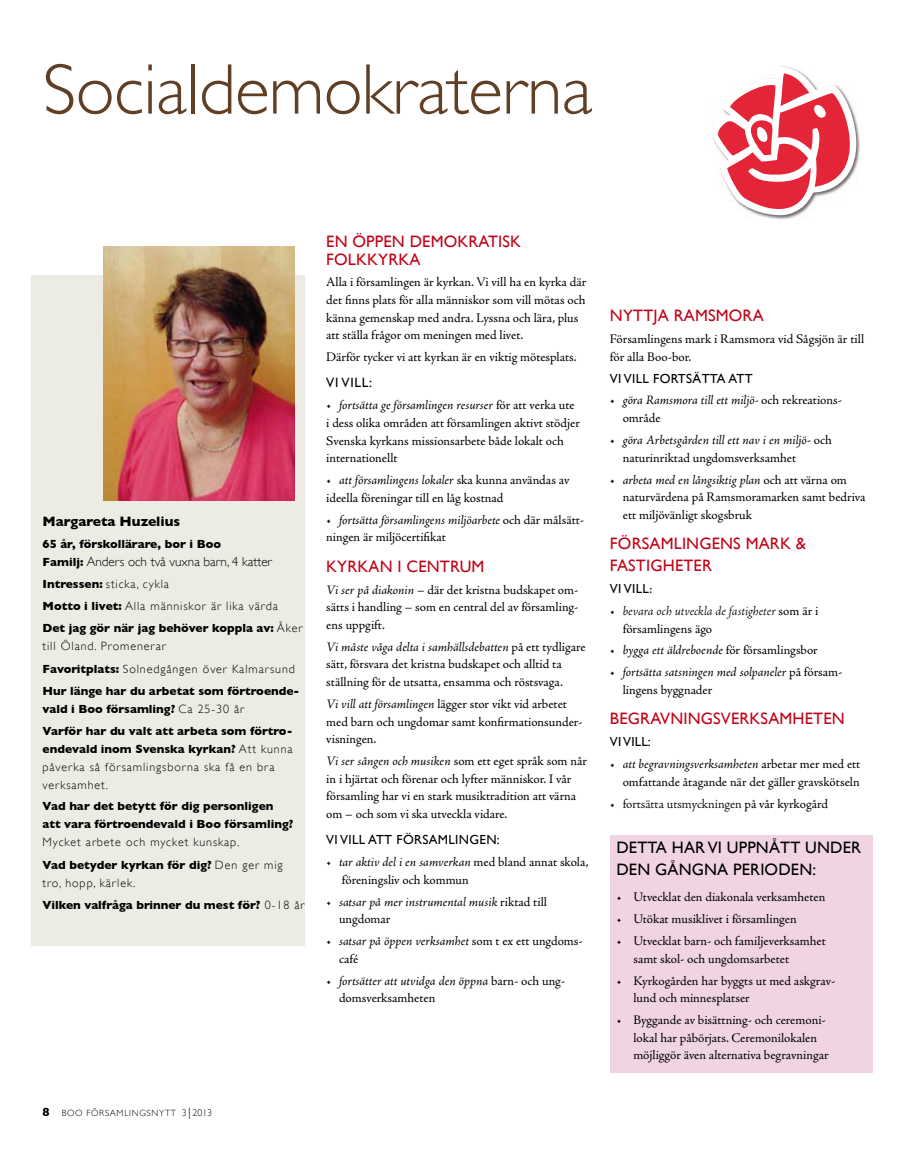
<style>
.page{position:relative;width:915px;height:1149px;background:#fff}
.page>*{position:absolute;margin:0;border:0;box-sizing:border-box;transform-origin:0 0}
.t1{font:300 72px "Gill Sans";letter-spacing:-.01em;color:#613f24}
.t2{font:16.5px/17.5px "Gill Sans";letter-spacing:.01em;color:#c00418}
.t3{font:16.5px/21.9px "Gill Sans";letter-spacing:.01em;color:#000}
.t4{font:700 13.8px "Gill Sans";color:#000}
.t5{font:13.5px "Gill Sans";letter-spacing:.05em;color:#000}
.t6{font:13.2px/17.7px "Adobe Jenson Pro";color:#000}
.t7{font:italic 13.2px/17.7px "Adobe Jenson Pro";letter-spacing:-.005em;color:#000}
.t8{font:13.2px "Gill Sans";letter-spacing:.025em;color:#000}
.t9{font:italic 300 13.2px/17.7px "Adobe Jenson Pro";color:#000}
.t10{font:300 13.2px "Adobe Jenson Pro";letter-spacing:-.005em;color:#000}
.t11{font:300 13.2px "Gill Sans";color:#000}
.t12{font:700 12px/22.2px "Gill Sans";color:#000}
.t13{font:300 12px/18px "Gill Sans";letter-spacing:.075em;color:#000}
.t14{font:300 9px "Gill Sans";letter-spacing:.075em;color:#000}
.s1{font-weight:700;font-size:12px}
.s2{font-weight:300}
.s3{font-weight:700}
.s4{font-style:italic}
.s5{font-style:normal}
.s6{font-size:9.75px}
.s7{font-size:12px}
.s8{font-family:"Adobe Jenson Pro"}
.s9{font-weight:400;font-style:normal}
.s10{font-weight:400}
</style>
<div class="page">
<div style="left:31px;top:275px;width:274px;height:670px;background:#ecece5"></div>
<svg style="left:712px;top:66px;width:148px;height:154px"></svg>
<div style="left:609px;top:835px;width:263px;height:236px;background:#f0d4e1"></div>
<img style="left:104px;top:247px;width:190px;height:254px">
<h1 class="t1" style="left:43px;top:48px;width:551px">socialdemokraterna</h1>
<p class="t4" style="left:43px;top:513px;width:139px">margareta Huzelius</p>
<p class="t12" style="left:43px;top:532px;width:180px">65 år, förskollärare, bor i Boo</p>
<p class="t11" style="left:43px;top:553px;width:231px"><span class="s1">familj:</span> anders och två vuxna barn, 4 katter</p>
<p class="t12" style="left:43px;top:572px;width:262px">intressen: <span class="s2">sticka, cykla<br></span>motto i livet: <span class="s2">alla människor är lika värda<br></span>Det jag gör när jag behöver koppla av: <span class="s2">åker</span></p>
<p class="t12" style="left:43px;top:635px;width:258px"><span class="s2">till öland. promenerar<br></span>favoritplats: <span class="s2">solnedgången över Kalmarsund<br></span>Hur länge har du arbetat som förtroende-</p>
<p class="t12" style="left:43px;top:697px;width:251px">vald i Boo församling? <span class="s2">Ca 25-30 år<br></span>Varför har du valt att arbeta som förtro-</p>
<p class="t13" style="left:43px;top:739px;width:251px"><span class="s3">endevald inom svenska kyrkan?</span> att kunna påverka så församlingsborna ska få en bra verksamhet.</p>
<p class="t12" style="left:43px;top:797px;width:252px;line-height:18px">Vad har det betytt för dig personligen att vara förtroendevald i Boo församling?</p>
<p class="t13" style="left:43px;top:831px;width:241px;line-height:22.2px">mycket arbete och mycket kunskap.<br><span class="s3">Vad betyder kyrkan för dig?</span> den ger mig</p>
<p class="t12" style="left:43px;top:871px;width:264px"><span class="s2">tro, hopp, kärlek.<br></span>Vilken valfråga brinner du mest för? <span class="s2">0-18 år</span></p>
<p class="t2" style="left:326px;top:232px;width:196px">EN ÖPPEN DEMOKRATISK<br>FOLKKYRKA</p>
<p class="t6" style="left:326px;top:273px;width:261px">Alla i församlingen är kyrkan. Vi vill ha en kyrka där det finns plats för alla människor som vill mötas och känna gemenskap med andra. Lyssna och lära, plus att ställa frågor om meningen med livet.</p>
<p class="t6" style="left:326px;top:348px;width:252px">Därför tycker vi att kyrkan är en viktig mötesplats.</p>
<p class="t5" style="left:326px;top:375px;width:47px">VI VILL:</p>
<p class="t6" style="left:326px;top:396px;width:255px">• <span class="s4">fortsätta ge församlingen resurser</span> för att verka ute i dess olika områden att församlingen aktivt stödjer Svenska kyrkans missionsarbete både lokalt och internationellt</p>
<p class="t6" style="left:326px;top:471px;width:244px">• <span class="s4">att församlingens lokaler</span> ska kunna användas av ideella föreningar till en låg kostnad</p>
<p class="t6" style="left:326px;top:510px;width:259px">• <span class="s4">fortsätta församlingens miljöarbete</span> och där målsätt&shy;ningen är miljöcertifikat</p>
<p class="t2" style="left:326px;top:557px;width:160px">KYRKAN I CENTRUM</p>
<p class="t6" style="left:326px;top:580px;width:254px;text-align:justify"><span class="s4">Vi ser på diakonin</span> – där det kristna budskapet om&shy;sätts i handling – som en central del av församling&shy;ens uppgift.</p>
<p class="t6" style="left:326px;top:637px;width:261px"><span class="s4">Vi måste våga delta i samhällsdebatten</span> på ett tydligare sätt, försvara det kristna budskapet och alltid ta ställning för de utsatta, ensamma och röstsvaga.</p>
<p class="t6" style="left:326px;top:695px;width:257px"><span class="s4">Vi vill att församlingen</span> lägger stor vikt vid arbetet med barn och ungdomar samt konfirmationsunder&shy;visningen.</p>
<p class="t6" style="left:326px;top:752px;width:262px"><span class="s4">Vi ser sången och musiken</span> som ett eget språk som når in i hjärtat och förenar och lyfter människor. I vår församling har vi en stark musiktradition att värna om – och som vi ska utveckla vidare.</p>
<p class="t8" style="left:326px;top:831px;width:175px">VI VILL ATT FÖRSAMLINGEN:</p>
<p class="t6" style="left:342px;top:853px;width:248px;text-indent:-16px">• <span class="s4">tar aktiv del i en samverkan</span> med bland annat skola, föreningsliv och kommun</p>
<p class="t7" style="left:339px;top:893px;width:209px;text-indent:-13px"><span class="s5">•</span> satsar på mer instrumental musik <span class="s5">riktad till ungdomar</span></p>
<p class="t7" style="left:339px;top:932px;width:245px;text-indent:-13px"><span class="s5">•</span> satsar på öppen verksamhet <span class="s5">som t ex ett ungdoms&shy;café</span></p>
<p class="t6" style="left:339px;top:971px;width:227px;text-indent:-13px">• <span class="s4">fortsätter att utvidga den öppna</span> barn- och ung&shy;domsverksamheten</p>
<p class="t14" style="left:43px;top:1107px;width:171px"><span class="s1">8</span> Boo församlingsnytt <span class="s6">3</span> <span class="s7">|</span> <span class="s6">2013</span></p>
<p class="t2" style="left:609px;top:306px;width:155px">NYTTJA RAMSMORA</p>
<p class="t6" style="left:609px;top:330px;width:255px">Församlingens mark i Ramsmora vid Sågsjön är till för alla Boo-bor.</p>
<p class="t8" style="left:609px;top:370px;width:144px">VI VILL FORTSÄTTA ATT</p>
<p class="t7" style="left:622px;top:392px;width:221px;text-indent:-13px"><span class="s5">•</span> göra Ramsmora till ett miljö- <span class="s5">och rekreations&shy;område</span></p>
<p class="t6" style="left:622px;top:431px;width:210px;text-indent:-13px">• <span class="s4">göra Arbetsgården till ett nav i en miljö</span>- och naturinriktad ungdomsverksamhet</p>
<p class="t6" style="left:622px;top:470px;width:244px;text-indent:-13px">• <span class="s4">arbeta med en långsiktig plan</span> och att värna om naturvärdena på Ramsmoramarken samt bedriva ett miljövänligt skogsbruk</p>
<p class="t2" style="left:609px;top:532px;width:198px;line-height:21.9px">FÖRSAMLINGENS MARK &amp;<br>FASTIGHETER</p>
<p class="t8" style="left:609px;top:580px;width:44px">VI VILL<span class="s8">:</span></p>
<p class="t9" style="left:622px;top:602px;width:197px;text-indent:-13px"><span class="s9">•</span> bevara och utveckla de fastigheter <span class="s9">som är i församlingens ägo</span></p>
<p class="t7" style="left:609px;top:642px;width:209px"><span class="s5">•</span> bygga ett äldreboende <span class="s5">för församlingsbor</span></p>
<p class="t7" style="left:622px;top:664px;width:221px;text-indent:-13px"><span class="s5">•</span> fortsätta satsningen med solpaneler <span class="s5">på försam&shy;lingens byggnader</span></p>
<p class="t2" style="left:609px;top:709px;width:236px">BEGRAVNINGSVERKSAMHETEN</p>
<p class="t8" style="left:609px;top:733px;width:42px">VI VILL:</p>
<p class="t6" style="left:609px;top:755px;width:252px;text-align:right">• <span class="s4">att begravningsverksamheten</span> arbetar mer med ett omfattande åtagande när det gäller gravskötseln</p>
<p class="t10" style="left:609px;top:795px;width:219px"><span class="s10">•</span> fortsätta utsmyckningen <span class="s10">på vår kyrkogård</span></p>
<p class="t3" style="left:616px;top:836px;width:246px">DETTA HAR VI UPPNÅTT UNDER<br>DEN GÅNGNA PERIODEN:</p>
<p class="t6" style="left:616px;top:888px;width:210px">• Utvecklat den diakonala verksamheten</p>
<p class="t6" style="left:616px;top:910px;width:182px">• Utökat musiklivet i församlingen</p>
<p class="t6" style="left:633px;top:931px;width:194px;text-indent:-17px">• Utvecklat barn- och familjeverksamhet samt skol- och ungdomsarbetet</p>
<p class="t6" style="left:633px;top:971px;width:203px;text-indent:-17px">• Kyrkogården har byggts ut med askgrav&shy;lund och minnesplatser</p>
<p class="t6" style="left:633px;top:1010px;width:197px;text-indent:-17px">• Byggande av bisättning- och ceremoni&shy;lokal har påbörjats. Ceremonilokalen möjliggör även alternativa begravningar</p>
</div>
